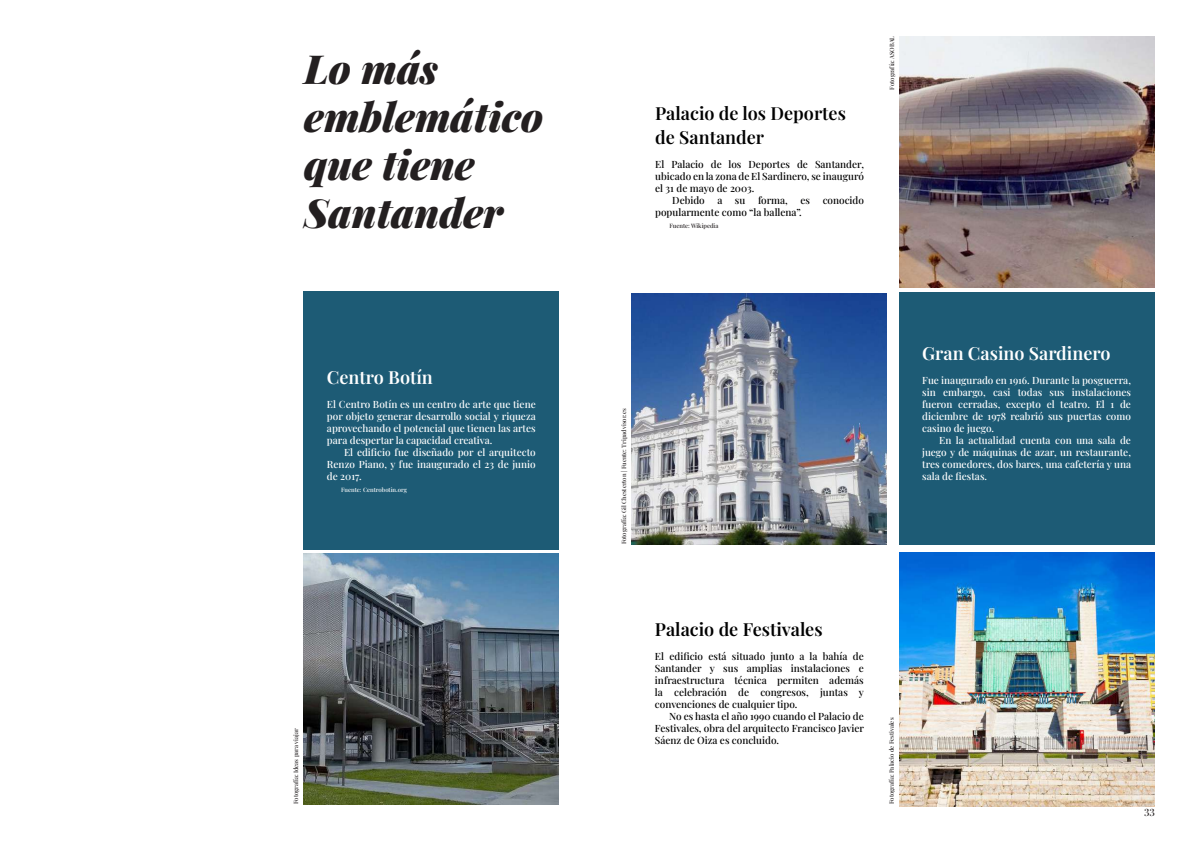
<style>
.page{position:relative;width:1191px;height:842px;background:#fff}
.page>*{position:absolute;margin:0;border:0;box-sizing:border-box;transform-origin:0 0}
.t1{font:italic 900 40px/48px "Playfair Display";color:#231f20}
.t2{font:600 18px/24px "Playfair Display";color:#000001}
.t3{font:600 18px "Playfair Display";color:#fff}
.t4{font:500 10px/12px "Playfair Display";color:#fff;text-align:justify}
.t5{font:500 10px/12px "Playfair Display";color:#000001;text-align:justify}
.t6{font:500 10px "Playfair Display";color:#231f20}
.t7{font:500 6px "Playfair Display";color:#231f20}
.t8{font:500 6px "Playfair Display";color:#fff}
</style>
<div class="page">
<img style="left:304px;top:554px;width:255px;height:251px">
<img style="left:632px;top:293px;width:255px;height:251px">
<img style="left:899px;top:36px;width:256px;height:251px">
<img style="left:899px;top:553px;width:255px;height:253px">
<div style="left:303px;top:292px;width:256px;height:258px;background:#1d5b75"></div>
<div style="left:898px;top:293px;width:256px;height:252px;background:#1d5b75"></div>
<h1 class="t1" style="left:304px;top:42px;width:241px">Lo más emblemático que tiene<br>Santander</h1>
<h2 class="t2" style="left:655px;top:100px;width:192px">Palacio de los Deportes de Santander</h2>
<p class="t5" style="left:655px;top:157px;width:210px">El Palacio de los Deportes de Santander,</p>
<p class="t5" style="left:655px;top:169px;width:210px">ubicado en la zona de El Sardinero, se inauguró</p>
<p class="t5" style="left:655px;top:181px;width:101px">el 31 de mayo de 2003.</p>
<p class="t5" style="left:672px;top:193px;width:34px">Debido</p>
<p class="t5" style="left:717px;top:193px;width:29px">a su</p>
<p class="t5" style="left:758px;top:193px;width:31px">forma,</p>
<p class="t5" style="left:800px;top:193px;width:11px">es</p>
<p class="t5" style="left:822px;top:193px;width:43px">conocido</p>
<p class="t5" style="left:655px;top:205px;width:148px">popularmente como “la ballena”.</p>
<p class="t7" style="left:669px;top:221px;width:50px">Fuente: Wikipedia</p>
<p class="t7" style="left:887px;top:90px;width:55px;rotate:-90deg">Fotografía: ASOBAL</p>
<h2 class="t3" style="left:327px;top:363px;width:107px">Centro Botín</h2>
<p class="t4" style="left:327px;top:397px;width:210px">El Centro Botín es un centro de arte que tiene por objeto generar desarrollo social y riqueza aprovechando el potencial que tienen las artes para despertar la capacidad creativa.</p>
<p class="t4" style="left:327px;top:445px;width:210px;text-indent:17px">El edificio fue diseñado por el arquitecto Renzo Piano, y fue inaugurado el 23 de junio de 2017.</p>
<p class="t8" style="left:341px;top:485px;width:67px">Fuente: Centrobotin.org</p>
<p class="t7" style="left:619px;top:544px;width:137px;rotate:-90deg">Fotografía: Gil Chesterton | Fuente: Tripadvisor.es</p>
<h2 class="t3" style="left:922px;top:339px;width:190px">Gran Casino Sardinero</h2>
<p class="t4" style="left:922px;top:373px;width:210px">Fue inaugurado en 1916. Durante la posguerra, sin embargo, casi todas sus instalaciones fueron cerradas, excepto el teatro. El 1 de diciembre de 1978 reabrió sus puertas como casino de juego.</p>
<p class="t4" style="left:922px;top:433px;width:210px;text-indent:17px">En la actualidad cuenta con una sala de juego y de máquinas de azar, un restaurante, tres comedores, dos bares, una cafetería y una sala de fiestas.</p>
<h2 class="t2" style="left:655px;top:616px;width:169px">Palacio de Festivales</h2>
<p class="t5" style="left:655px;top:649px;width:210px">El edificio está situado junto a la bahía de Santander y sus amplias instalaciones e infraestructura técnica permiten además la celebración de congresos, juntas y convenciones de cualquier tipo.</p>
<p class="t5" style="left:655px;top:709px;width:210px;text-indent:14px">No es hasta el año 1990 cuando el Palacio de Festivales, obra del arquitecto Francisco Javier Sáenz de Oiza es concluido.</p>
<p class="t7" style="left:291px;top:804px;width:77px;rotate:-90deg">Fotografía: Ideas para viajar</p>
<p class="t7" style="left:886px;top:804px;width:88px;rotate:-90deg">Fotografía: Palacio de Festivales</p>
<p class="t6" style="left:1144px;top:804px;width:12px">33</p>
</div>
